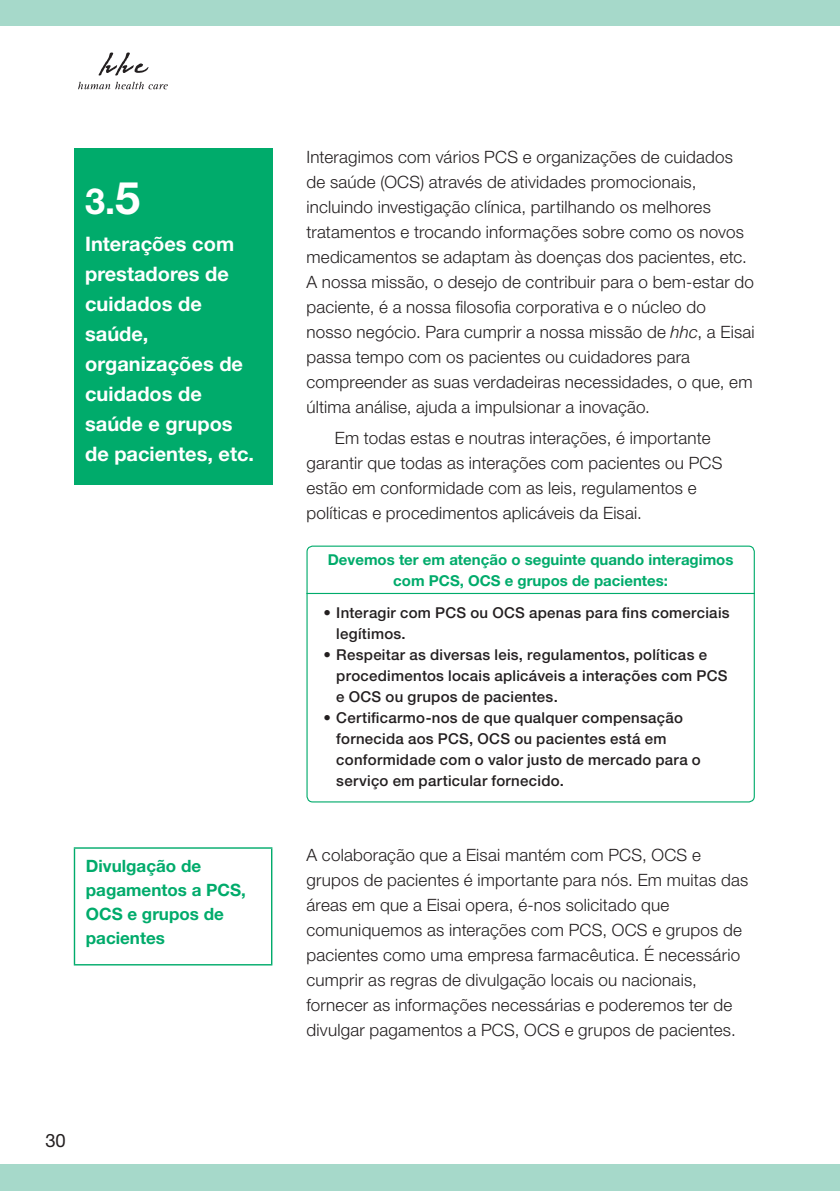
<style>
.page{position:relative;width:840px;height:1191px;background:#fff}
.page>*{position:absolute;margin:0;border:0;box-sizing:border-box;transform-origin:0 0}
.Title_No{font:700 36px "Helvetica Neue LT Std";color:#fff}
.t1{font:700 20px/30px "Helvetica Neue LT Std";color:#fff}
.t2{font:18.4px "Helvetica Neue LT Std";color:#231f20}
.Body_9pt{font:300 17px/25px "Helvetica Neue LT Std";letter-spacing:.015em;color:#231f20}
.Body_9pt_Ind5{font:300 17px/25px "Helvetica Neue LT Std";letter-spacing:.01em;color:#231f20}
.Small_Title_Part3{font:700 17px/24px "Helvetica Neue LT Std";color:#00ab6b}
.t3{font:500 15px/21px "Helvetica Neue LT Std";letter-spacing:.02em;color:#231f20}
.Note_Title{font:700 15px/21px "Helvetica Neue LT Std";color:#00ab6b;text-align:center}
.s1{font-size:45px}
.s2{font-style:italic}
</style>
<div class="page">
<div style="left:0;top:0;width:839px;height:26px;background:#a6d9ca"></div>
<div style="left:0;top:1164px;width:839px;height:27px;background:#a6d9ca"></div>
<div style="left:74px;top:149px;width:198px;height:336px;background:#00ab6b"></div>
<div style="left:306px;top:545px;width:448px;height:257px;border:1px solid #00ab6b;border-radius:6px"></div>
<hr style="left:306px;top:593px;width:448px;height:1px;background:#00ab6b">
<hr style="left:74px;top:847px;width:198px;height:1px;background:#00ab6b">
<hr style="left:74px;top:848px;width:1px;height:116px;background:#00ab6b">
<hr style="left:271px;top:848px;width:1px;height:116px;background:#00ab6b">
<hr style="left:74px;top:964px;width:198px;height:1px;background:#00ab6b">
<svg style="left:98px;top:52px;width:51px;height:24px"></svg>
<svg style="left:78px;top:82px;width:90px;height:7px"></svg>
<p class="Title_No" style="left:85px;top:179px;width:57px">3.<span class="s1">5</span></p>
<p class="t1" style="left:85px;top:228px;width:170px">Interações com prestadores de cuidados de saúde, organizações de cuidados de saúde e grupos de pacientes, etc.</p>
<p class="Small_Title_Part3" style="left:86px;top:853px;width:161px">Divulgação de pagamentos a PCS,<br>OCS e grupos de pacientes</p>
<p class="t2" style="left:45px;top:1129px;width:22px">30</p>
<p class="Body_9pt" style="left:306px;top:144px;width:449px">Interagimos com vários PCS e organizações de cuidados de saúde (OCS) através de atividades promocionais, incluindo investigação clínica, partilhando os melhores tratamentos e trocando informações sobre como os novos medicamentos se adaptam às doenças dos pacientes, etc.<br>A nossa missão, o desejo de contribuir para o bem-estar do paciente, é a nossa filosofia corporativa e o núcleo do nosso negócio. Para cumprir a nossa missão de <span class="s2">hhc</span>, a Eisai passa tempo com os pacientes ou cuidadores para compreender as suas verdadeiras necessidades, o que, em última análise, ajuda a impulsionar a inovação.</p>
<p class="Body_9pt_Ind5" style="left:306px;top:425px;width:417px;text-indent:28px">Em todas estas e noutras interações, é importante garantir que todas as interações com pacientes ou PCS estão em conformidade com as leis, regulamentos e políticas e procedimentos aplicáveis da Eisai.</p>
<p class="Note_Title" style="left:327px;top:548px;width:407px">Devemos ter em atenção o seguinte quando interagimos com PCS, OCS e grupos de pacientes:</p>
<p class="t3" style="left:336px;top:602px;width:394px;text-indent:-13px">• Interagir com PCS ou OCS apenas para fins comerciais legítimos.</p>
<p class="t3" style="left:336px;top:644px;width:392px;text-indent:-13px">• Respeitar as diversas leis, regulamentos, políticas e procedimentos locais aplicáveis a interações com PCS e OCS ou grupos de pacientes.</p>
<p class="t3" style="left:336px;top:707px;width:366px;text-indent:-13px">• Certificarmo-nos de que qualquer compensação fornecida aos PCS, OCS ou pacientes está em conformidade com o valor justo de mercado para o serviço em particular fornecido.</p>
<p class="Body_9pt" style="left:306px;top:842px;width:443px">A colaboração que a Eisai mantém com PCS, OCS e grupos de pacientes é importante para nós. Em muitas das áreas em que a Eisai opera, é-nos solicitado que comuniquemos as interações com PCS, OCS e grupos de pacientes como uma empresa farmacêutica. É necessário cumprir as regras de divulgação locais ou nacionais, fornecer as informações necessárias e poderemos ter de divulgar pagamentos a PCS, OCS e grupos de pacientes.</p>
</div>
